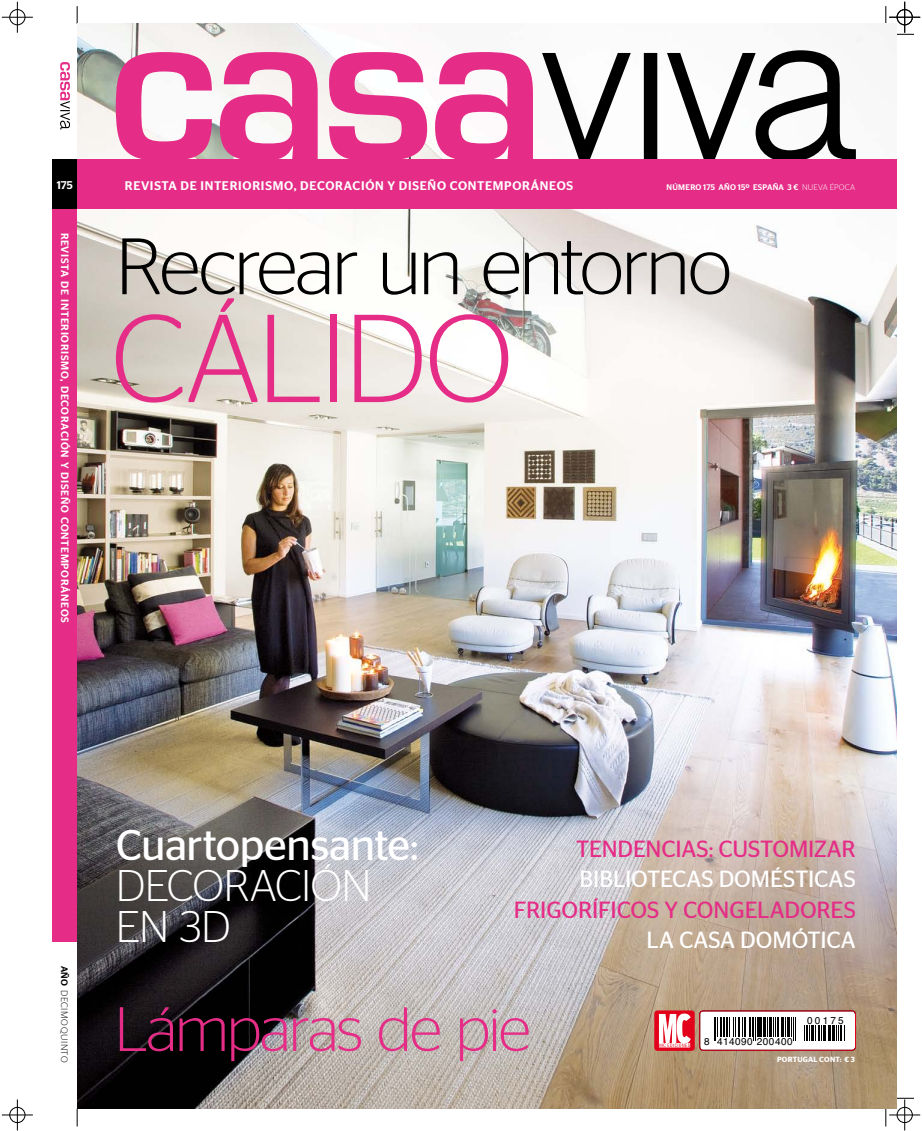
<style>
.page{position:relative;width:922px;height:1131px;background:#fff}
.page>*{position:absolute;margin:0;border:0;box-sizing:border-box;transform-origin:0 0}
.t1{font:300 124.62px "Stag Sans";color:#e52d87}
.t2{font:300 79.62px "Stag Sans";letter-spacing:-.025em;color:#000}
.t3{font:300 62.5px "Stag Sans";letter-spacing:-.035em;color:#e52d87}
.t4{font:300 44.25px/41px "Stag Sans";letter-spacing:-.01em;color:#fff}
.t5{font:42.88px "Stag Sans";color:#fff}
.t6{font:23.38px "Stag Sans";letter-spacing:-.005em;color:#e52d87}
.t7{font:23.38px "Stag Sans";color:#fff}
.t8{font:500 12.5px "Stag Sans";letter-spacing:.06em;color:#fff}
.t9{font:500 11.25px "Stag Sans";color:#fff}
.t10{font:500 10.62px "Stag Sans";letter-spacing:.065em;color:#fff}
.t11{font:10px "Helvetica";letter-spacing:.05em;color:#000}
.t12{font:300 9.38px "Stag Sans";letter-spacing:.06em;color:#000}
.t13{font:500 8.12px "Stag Sans";letter-spacing:.025em;color:#fff}
.t14{font:600 7.5px "Stag Sans";letter-spacing:.02em;color:#fff}
.s1{font-weight:300}
.s2{font-weight:500}
</style>
<div class="page">
<svg style="left:885px;top:6px;width:1px;height:17px"></svg>
<svg style="left:77px;top:6px;width:1px;height:17px"></svg>
<svg style="left:897px;top:34px;width:16px;height:1px"></svg>
<svg style="left:896px;top:1097px;width:17px;height:1px"></svg>
<svg style="left:885px;top:1108px;width:1px;height:18px"></svg>
<svg style="left:77px;top:1108px;width:1px;height:18px"></svg>
<hr style="left:17px;top:2px;width:1px;height:31px;background:#000">
<hr style="left:2px;top:17px;width:31px;height:1px;background:#000">
<div style="left:10px;top:9px;width:15px;height:16px;border:1px solid #000;border-radius:50%"></div>
<hr style="left:904px;top:1099px;width:1px;height:31px;background:#000">
<hr style="left:888px;top:1114px;width:31px;height:1px;background:#000">
<div style="left:896px;top:1107px;width:16px;height:15px;border:1px solid #000;border-radius:50%"></div>
<hr style="left:17px;top:1099px;width:1px;height:31px;background:#000">
<hr style="left:2px;top:1114px;width:31px;height:1px;background:#000">
<div style="left:10px;top:1107px;width:15px;height:15px;border:1px solid #000;border-radius:50%"></div>
<hr style="left:904px;top:2px;width:1px;height:31px;background:#000">
<hr style="left:888px;top:17px;width:31px;height:1px;background:#000">
<div style="left:896px;top:9px;width:16px;height:16px;border:1px solid #000;border-radius:50%"></div>
<img style="left:77px;top:24px;width:819px;height:1084px">
<svg style="left:542px;top:50px;width:313px;height:109px"></svg>
<svg style="left:116px;top:52px;width:417px;height:107px;fill:#e52d87"></svg>
<div style="left:52px;top:209px;width:25px;height:732px;background:#e52d87"></div>
<svg style="left:60px;top:62px;width:10px;height:68px"></svg>
<div style="left:52px;top:159px;width:25px;height:50px;background:#000"></div>
<div style="left:77px;top:159px;width:819px;height:50px;background:#e52d87"></div>
<div style="left:654px;top:1010px;width:40px;height:40px;background:#e2001a;border-radius:3px"></div>
<svg style="left:659px;top:1013px;width:31px;height:34px"></svg>
<div style="left:699px;top:1010px;width:156px;height:40px;background:#fff;border-radius:4px"></div>
<svg style="left:714px;top:1017px;width:80px;height:23px"></svg>
<svg style="left:804px;top:1025px;width:41px;height:15px"></svg>
<div style="left:699px;top:1010px;width:156px;height:40px;border:1px solid #e2001a;border-radius:4px"></div>
<p class="t9" style="left:57px;top:178px;width:18px">175</p>
<p class="t8" style="left:125px;top:178px;width:450px">REVISTA DE INTERIORISMO, DECORACIÓN Y DISEÑO CONTEMPORÁNEOS</p>
<p class="t13" style="left:666px;top:182px;width:190px">NÚMERO 175 AÑO 15º ESPAÑA 3 € <span class="s1">NU EVA ÉPOCA</span></p>
<p class="t10" style="left:71px;top:232px;width:391px;rotate:90deg">REVISTA DE INTERIORISMO, DECORACIÓN Y DISEÑO CONTEMPORÁNEOS</p>
<h2 class="t2" style="left:115px;top:223px;width:618px">Recrear un entorno</h2>
<h1 class="t1" style="left:110px;top:290px;width:270px">CÁLIDO</h1>
<p class="t12" style="left:70px;top:965px;width:98px;rotate:90deg"><span class="s2">año</span> dEcimoquinto</p>
<h3 class="t5" style="left:116px;top:820px;width:304px">CUARTOPENSANTE:</h3>
<h3 class="t4" style="left:116px;top:864px;width:257px">decoración en 3D</h3>
<h3 class="t6" style="left:576px;top:835px;width:281px">TENDENCIAS: CUSTOMIZAR</h3>
<h3 class="t7" style="left:579px;top:865px;width:278px">BIBLIOTECAS DOMÉSTICAS</h3>
<h3 class="t6" style="left:513px;top:896px;width:343px">FRIGORÍFICOS Y CONGELADORES</h3>
<h3 class="t7" style="left:646px;top:926px;width:211px">LA CASA DOMÓTICA</h3>
<h3 class="t3" style="left:114px;top:994px;width:417px">Lámparas de pie</h3>
<p class="t11" style="left:806px;top:1013px;width:38px">00175</p>
<p class="t14" style="left:776px;top:1054px;width:79px">PORTUGAL Cont: € 3</p>
<p class="t11" style="left:703px;top:1033px;width:90px">8 414090 200400</p>
</div>
